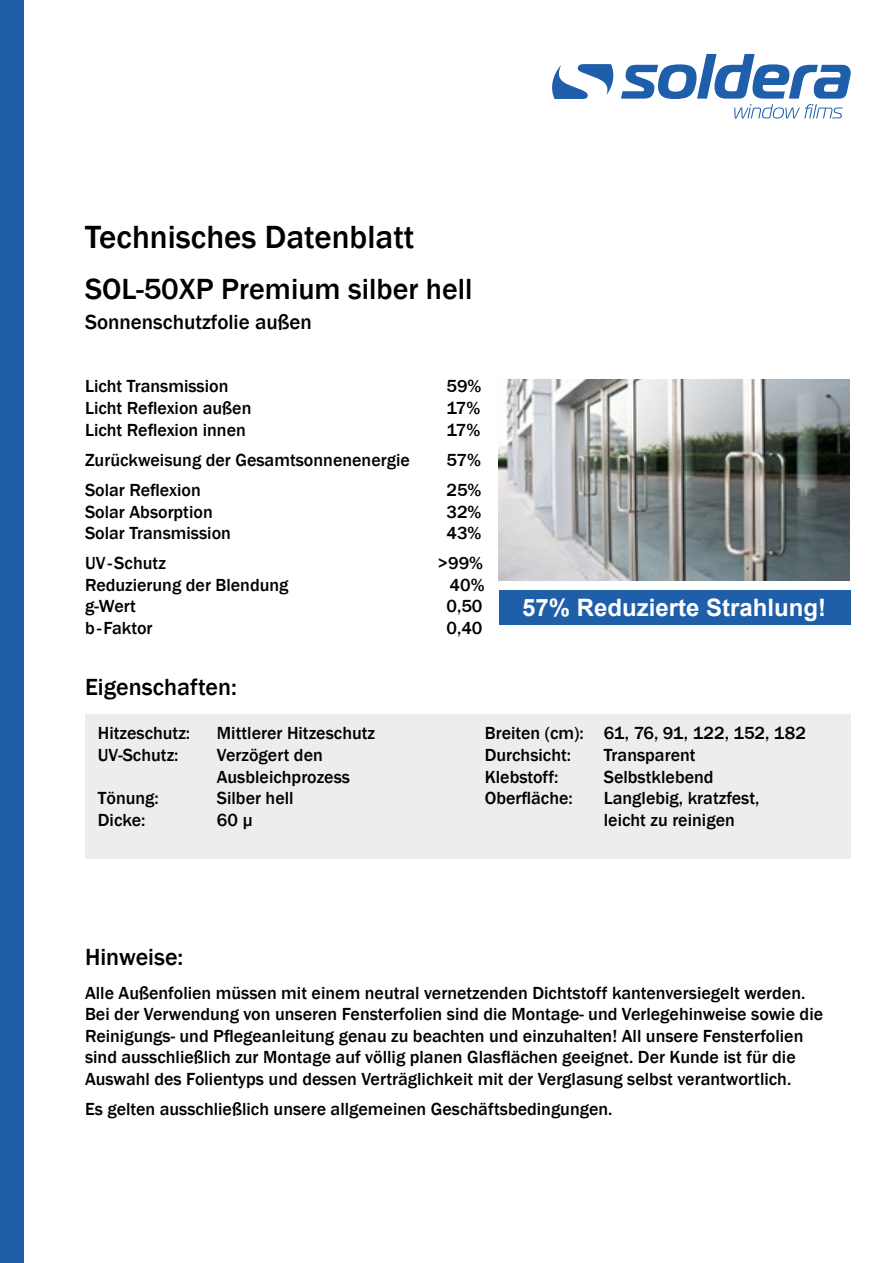
<style>
.page{position:relative;width:893px;height:1263px;background:#fff}
.page>*{position:absolute;margin:0;border:0;box-sizing:border-box;transform-origin:0 0}
.t1{font:500 33px "Franklin Gothic";color:#000}
.t2{font:500 30px "Franklin Gothic";color:#000}
.t3{font:700 24px "Arial";color:#fff}
.t4{font:500 24px "Franklin Gothic";color:#000}
.t5{font:500 21px "Franklin Gothic";color:#000}
.t6{font:500 18px/21.6px "Franklin Gothic";color:#000}
</style>
<div class="page">
<svg style="left:552px;top:64px;width:62px;height:35px"></svg>
<svg style="left:621px;top:54px;width:230px;height:65px"></svg>
<div style="left:0;top:0;width:24px;height:1263px;background:#1f5ea9"></div>
<div style="left:499px;top:591px;width:351px;height:34px;background:#1f5ea9"></div>
<img style="left:499px;top:380px;width:351px;height:200px">
<div style="left:85px;top:714px;width:765px;height:145px;background:#ededed"></div>
<p class="t1" style="left:85px;top:217px;width:331px">Technisches Datenblatt</p>
<p class="t2" style="left:85px;top:271px;width:389px">SOL-50XP Premium silber hell</p>
<p class="t5" style="left:85px;top:309px;width:228px">Sonnenschutzfolie außen</p>
<p class="t6" style="left:85px;top:376px;width:145px">Licht Transmission</p>
<p class="t6" style="left:446px;top:376px;width:36px">59%</p>
<p class="t6" style="left:85px;top:397px;width:168px">Licht Reflexion außen</p>
<p class="t6" style="left:446px;top:397px;width:35px">17%</p>
<p class="t6" style="left:85px;top:419px;width:162px">Licht Reflexion innen</p>
<p class="t6" style="left:446px;top:419px;width:35px">17%</p>
<p class="t6" style="left:85px;top:449px;width:326px">Zurückweisung der Gesamtsonnenenergie</p>
<p class="t6" style="left:446px;top:449px;width:36px">57%</p>
<p class="t6" style="left:85px;top:479px;width:117px">Solar Reflexion</p>
<p class="t6" style="left:446px;top:479px;width:36px">25%</p>
<p class="t6" style="left:85px;top:501px;width:129px">Solar Absorption</p>
<p class="t6" style="left:446px;top:501px;width:36px">32%</p>
<p class="t6" style="left:85px;top:522px;width:147px">Solar Transmission</p>
<p class="t6" style="left:446px;top:522px;width:36px">43%</p>
<p class="t6" style="left:85px;top:553px;width:82px">UV-Schutz</p>
<p class="t6" style="left:438px;top:553px;width:47px">&gt;99%</p>
<p class="t6" style="left:85px;top:574px;width:205px">Reduzierung der Blendung</p>
<p class="t6" style="left:450px;top:574px;width:36px">40%</p>
<p class="t6" style="left:85px;top:596px;width:52px">g-Wert</p>
<p class="t6" style="left:446px;top:596px;width:37px">0,50</p>
<p class="t6" style="left:85px;top:617px;width:69px">b-Faktor</p>
<p class="t6" style="left:446px;top:617px;width:37px">0,40</p>
<p class="t4" style="left:85px;top:672px;width:153px">Eigenschaften:</p>
<p class="t3" style="left:522px;top:591px;width:306px">57% Reduzierte Strahlung!</p>
<p class="t6" style="left:98px;top:723px;width:94px">Hitzeschutz:</p>
<p class="t6" style="left:217px;top:723px;width:160px">Mittlerer Hitzeschutz</p>
<p class="t6" style="left:98px;top:744px;width:82px">UV-Schutz:</p>
<p class="t6" style="left:217px;top:744px;width:108px">Verzögert den</p>
<p class="t6" style="left:217px;top:766px;width:135px">Ausbleichprozess</p>
<p class="t6" style="left:98px;top:788px;width:63px">Tönung:</p>
<p class="t6" style="left:217px;top:788px;width:78px">Silber hell</p>
<p class="t6" style="left:98px;top:809px;width:49px">Dicke:</p>
<p class="t6" style="left:217px;top:809px;width:38px">60 µ</p>
<p class="t4" style="left:85px;top:942px;width:100px">Hinweise:</p>
<p class="t6" style="left:485px;top:723px;width:323px">Breiten (cm): 61, 76, 91, 122, 152, 182</p>
<p class="t6" style="left:485px;top:744px;width:88px">Durchsicht:</p>
<p class="t6" style="left:604px;top:744px;width:93px">Transparent</p>
<p class="t6" style="left:485px;top:766px;width:75px">Klebstoff:</p>
<p class="t6" style="left:604px;top:766px;width:111px">Selbstklebend</p>
<p class="t6" style="left:485px;top:788px;width:90px">Oberfläche:</p>
<p class="t6" style="left:604px;top:788px;width:157px">Langlebig, kratzfest,</p>
<p class="t6" style="left:604px;top:809px;width:133px">leicht zu reinigen</p>
<p class="t6" style="left:85px;top:982px;width:722px">Alle Außenfolien müssen mit einem neutral vernetzenden Dichtstoff kantenversiegelt werden.</p>
<p class="t6" style="left:85px;top:1004px;width:740px">Bei der Verwendung von unseren Fensterfolien sind die Montage- und Verlegehinweise sowie die<br>Reinigungs- und Pflegeanleitung genau zu beachten und einzuhalten! All unsere Fensterfolien sind ausschließlich zur Montage auf völlig planen Glasflächen geeignet. Der Kunde ist für die</p>
<p class="t6" style="left:85px;top:1068px;width:708px">Auswahl des Folientyps und dessen Verträglichkeit mit der Verglasung selbst verantwortlich.</p>
<p class="t6" style="left:85px;top:1098px;width:529px">Es gelten ausschließlich unsere allgemeinen Geschäftsbedingungen.</p>
</div>
